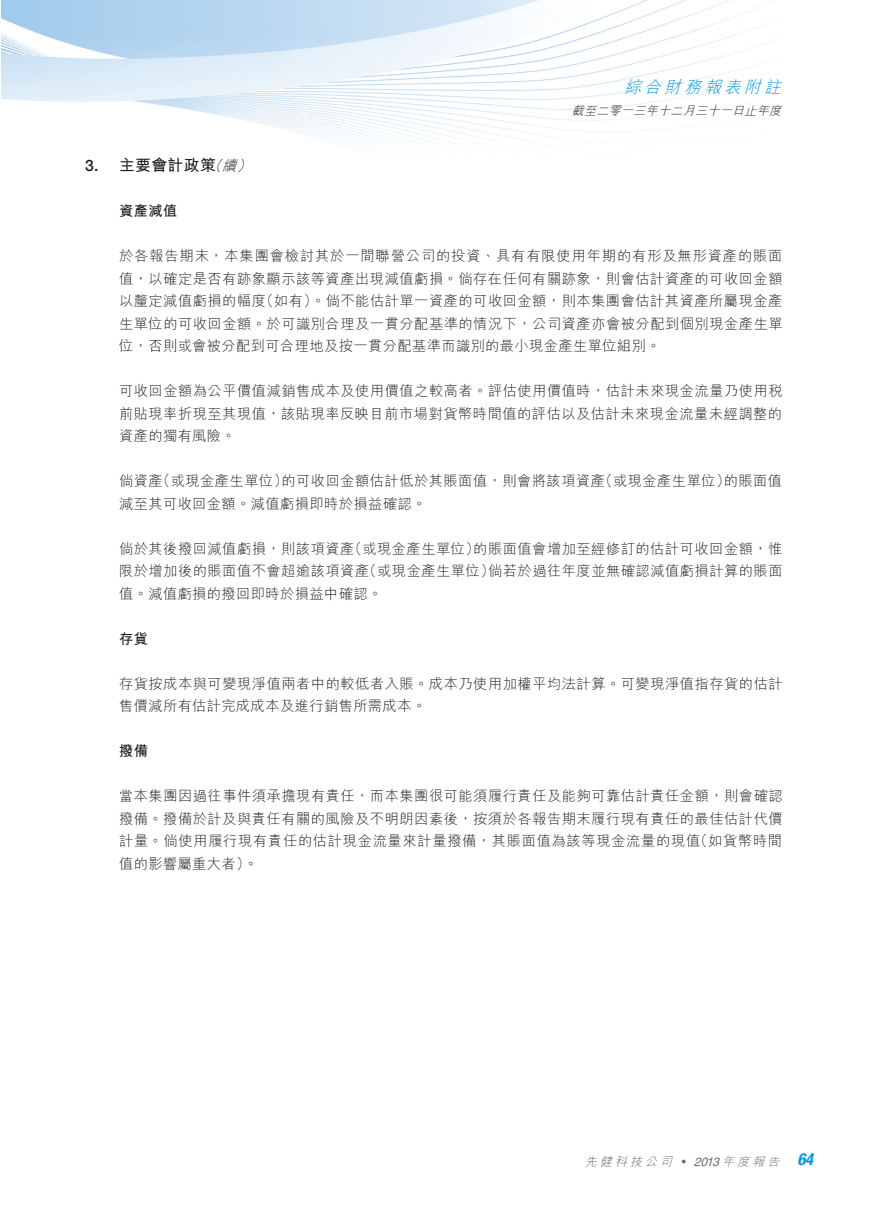
<style>
.page{position:relative;width:893px;height:1212px;background:#fff}
.page>*{position:absolute;margin:0;border:0;box-sizing:border-box;transform-origin:0 0}
.t1{font:italic 300 16.5px "M Hei HK";color:#0696d7}
._3__標題{font:700 15.75px "M Hei HK";letter-spacing:.03em;color:#231f20}
._1__內文{font:300 14.25px/22.5px "M Hei HK";letter-spacing:.035em;color:#231f20;text-align:justify}
._4__副標題{font:700 14.25px "M Hei HK";letter-spacing:.03em;color:#231f20}
.t2{font:italic 300 12px "M Hei HK";color:#636366}
.t3{font:italic 300 12px "M Hei HK";color:#231f20}
.s1{font-family:"Helvetica Neue LT Std";font-weight:500}
.s2{font-weight:300;font-style:italic;font-size:14.25px}
.s3{font-family:"Helvetica LT Std";font-weight:400;font-style:normal;font-stretch:condensed}
.s4{font-family:"Helvetica LT Std";font-weight:400;color:#6c6d70}
.s5{color:#6c6d70}
.s6{font-family:"Helvetica Neue LT Std";font-weight:700;font-stretch:condensed;font-size:16.5px;color:#0696d7}
</style>
<div class="page">
<img style="left:2px;top:0;width:759px;height:142px">
<p class="t1" style="left:625px;top:78px;width:162px">綜合財務報表附註</p>
<p class="t3" style="left:572px;top:105px;width:214px">截至二零一三年十二月三十一日止年度</p>
<p class="_3__標題" style="left:85px;top:154px;width:171px"><span class="s1">3.</span> 主要會計政策<span class="s2">（續）</span></p>
<p class="_4__副標題" style="left:119px;top:201px;width:60px">資產減值</p>
<p class="_1__內文" style="left:119px;top:245px;width:665px">於各報告期末，本集團會檢討其於一間聯營公司的投資、具有有限使用年期的有形及無形資產的賬面值，以確定是否有跡象顯示該等資產出現減值虧損。倘存在任何有關跡象，則會估計資產的可收回金額以釐定減值虧損的幅度（如有）。倘不能估計單一資產的可收回金額，則本集團會估計其資產所屬現金產生單位的可收回金額。於可識別合理及一貫分配基準的情況下，公司資產亦會被分配到個別現金產生單位，否則或會被分配到可合理地及按一貫分配基準而識別的最小現金產生單位組別。</p>
<p class="_1__內文" style="left:119px;top:380px;width:665px">可收回金額為公平價值減銷售成本及使用價值之較高者。評估使用價值時，估計未來現金流量乃使用稅前貼現率折現至其現值，該貼現率反映目前市場對貨幣時間值的評估以及估計未來現金流量未經調整的資產的獨有風險。</p>
<p class="_1__內文" style="left:119px;top:470px;width:665px">倘資產（或現金產生單位）的可收回金額估計低於其賬面值，則會將該項資產（或現金產生單位）的賬面值減至其可收回金額。減值虧損即時於損益確認。</p>
<p class="_1__內文" style="left:119px;top:537px;width:665px">倘於其後撥回減值虧損，則該項資產（或現金產生單位）的賬面值會增加至經修訂的估計可收回金額，惟限於增加後的賬面值不會超逾該項資產（或現金產生單位）倘若於過往年度並無確認減值虧損計算的賬面值。減值虧損的撥回即時於損益中確認。</p>
<p class="_4__副標題" style="left:119px;top:628px;width:30px">存貨</p>
<p class="_1__內文" style="left:119px;top:672px;width:665px">存貨按成本與可變現淨值兩者中的較低者入賬。成本乃使用加權平均法計算。可變現淨值指存貨的估計售價減所有估計完成成本及進行銷售所需成本。</p>
<p class="_4__副標題" style="left:119px;top:741px;width:30px">撥備</p>
<p class="_1__內文" style="left:119px;top:785px;width:665px">當本集團因過往事件須承擔現有責任，而本集團很可能須履行責任及能夠可靠估計責任金額，則會確認撥備。撥備於計及與責任有關的風險及不明朗因素後，按須於各報告期末履行現有責任的最佳估計代價計量。倘使用履行現有責任的估計現金流量來計量撥備，其賬面值為該等現金流量的現值（如貨幣時間值的影響屬重大者）。</p>
<p class="t2" style="left:585px;top:1156px;width:230px">先健科技公司 <span class="s3">•</span> <span class="s4">2013</span><span class="s5">年度報告</span> <span class="s6">64</span></p>
</div>
